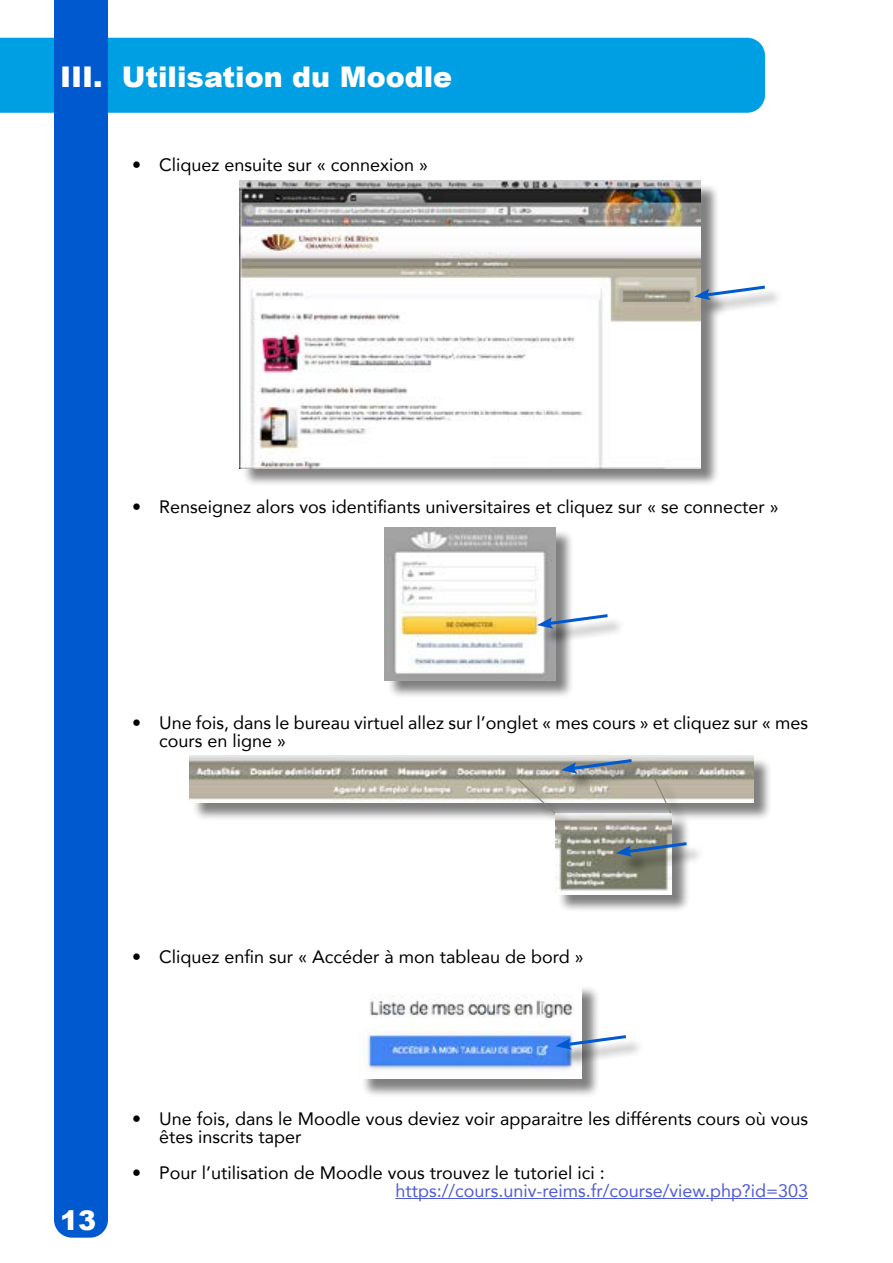
<style>
.page{position:relative;width:893px;height:1263px;background:#fff}
.page>*{position:absolute;margin:0;border:0;box-sizing:border-box;transform-origin:0 0}
.t1{font:900 28.5px "Arial";color:#fff}
.t2{font:900 27px "Arial";color:#fff}
.t3{font:18px/18px "Avenir";color:#000}
.t4{font:18px "Avenir";color:#4f5cd6}
</style>
<div class="page">
<hr style="left:395px;top:1198px;width:413px;height:1px;background:#4f5cd6">
<div style="left:0;top:38px;width:765px;height:75px;background:#009fe3"></div>
<div style="left:54px;top:0;width:54px;height:1238px;background:#0059cf"></div>
<div style="left:242px;top:183px;width:477px;height:303px;background:#000;opacity:.5"></div>
<img style="left:240px;top:181px;width:460px;height:288px">
<div style="left:698px;top:288px;width:85px;height:30px;background:#000;opacity:.5"></div>
<svg style="left:694px;top:284px;width:74px;height:16px"></svg>
<div style="left:387px;top:530px;width:186px;height:168px;background:#000;opacity:.5"></div>
<img style="left:385px;top:527px;width:170px;height:153px">
<div style="left:540px;top:617px;width:86px;height:30px;background:#000;opacity:.5"></div>
<svg style="left:537px;top:612px;width:74px;height:17px"></svg>
<div style="left:193px;top:758px;width:579px;height:63px;background:#000;opacity:.5"></div>
<img style="left:190px;top:755px;width:564px;height:47px">
<div style="left:558px;top:816px;width:132px;height:96px;background:#000;opacity:.5"></div>
<img style="left:555px;top:814px;width:116px;height:80px">
<div style="left:564px;top:762px;width:86px;height:30px;background:#000;opacity:.5"></div>
<div style="left:619px;top:845px;width:86px;height:30px;background:#000;opacity:.5"></div>
<svg style="left:616px;top:840px;width:74px;height:17px"></svg>
<div style="left:518px;top:780px;width:56px;height:52px;background:#000;opacity:.5"></div>
<svg style="left:514px;top:757px;width:121px;height:58px;background:#ababa6"></svg>
<div style="left:656px;top:780px;width:33px;height:52px;background:#000;opacity:.5"></div>
<svg style="left:652px;top:776px;width:20px;height:39px"></svg>
<div style="left:361px;top:985px;width:239px;height:113px;background:#000;opacity:.5"></div>
<img style="left:359px;top:985px;width:222px;height:94px">
<div style="left:559px;top:1038px;width:85px;height:30px;background:#000;opacity:.5"></div>
<svg style="left:555px;top:1033px;width:74px;height:17px"></svg>
<h1 class="t1" style="left:60px;top:56px;width:394px">III. Utilisation du Moodle</h1>
<p class="t3" style="left:132px;top:155px;width:298px">• Cliquez ensuite sur « connexion »</p>
<p class="t3" style="left:132px;top:497px;width:648px">• Renseignez alors vos identifiants universitaires et cliquez sur « se connecter »</p>
<p class="t3" style="left:159px;top:713px;width:650px;text-indent:-27px">• Une fois, dans le bureau virtuel allez sur l’onglet « mes cours » et cliquez sur « mes cours en ligne »</p>
<p class="t3" style="left:132px;top:947px;width:453px">• Cliquez enfin sur « Accéder à mon tableau de bord »</p>
<h2 class="t2" style="left:60px;top:1201px;width:38px">13</h2>
<p class="t3" style="left:159px;top:1109px;width:650px;text-indent:-27px">• Une fois, dans le Moodle vous deviez voir apparaitre les différents cours où vous êtes inscrits taper</p>
<p class="t3" style="left:132px;top:1163px;width:474px">• Pour l’utilisation de Moodle vous trouvez le tutoriel ici :</p>
<p class="t4" style="left:395px;top:1176px;width:414px">https://cours.univ-reims.fr/course/view.php?id=303</p>
</div>
